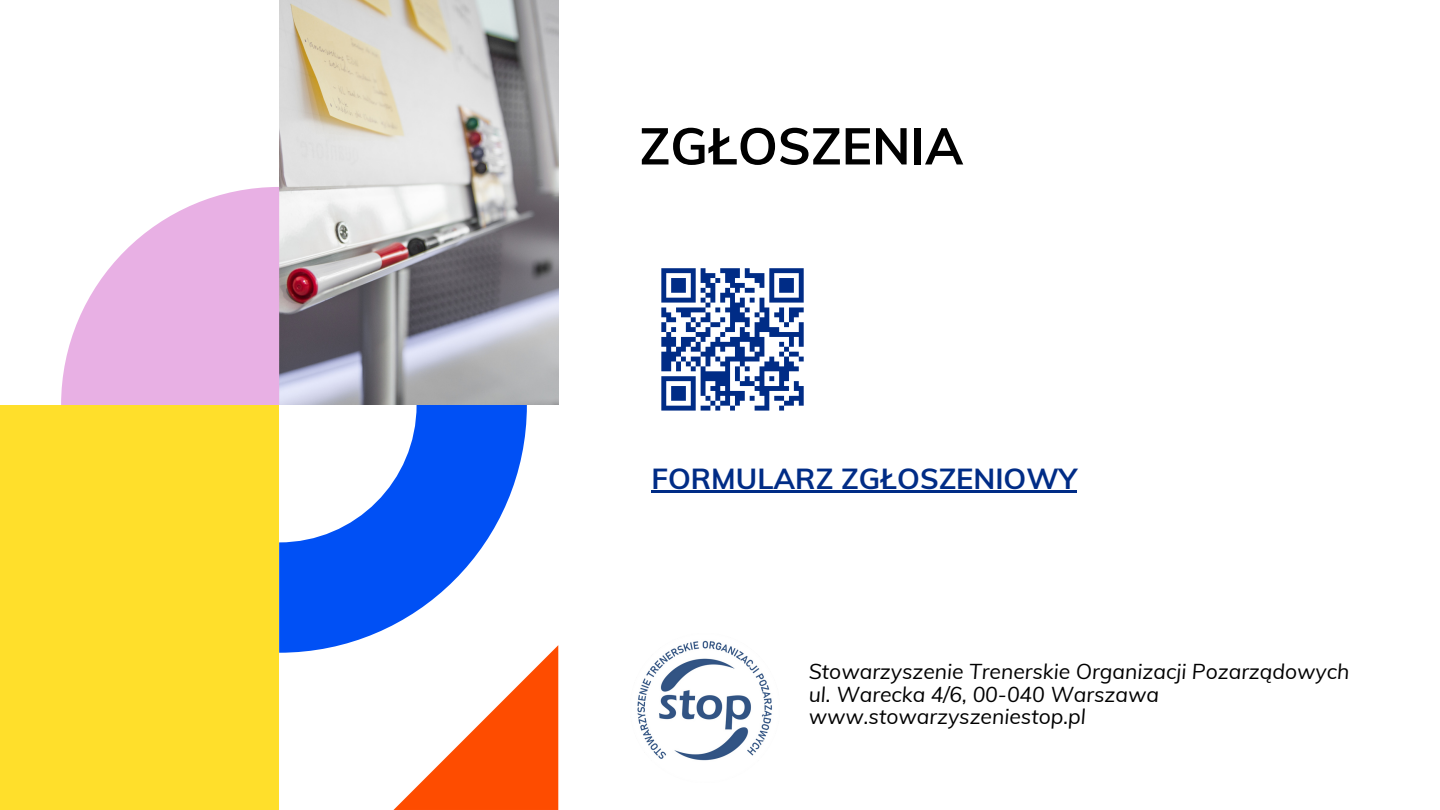
<style>
.page{position:relative;width:1440px;height:810px;background:#fff}
.page>*{position:absolute;margin:0;border:0;box-sizing:border-box;transform-origin:0 0}
.t1{font:700 51px "Muli";color:#000}
.t2{font:700 29px "Muli";color:#002c86}
.t3{font:italic 21.1px "Muli";color:#000}
</style>
<div class="page">
<img style="left:279px;top:0;width:279px;height:405px">
<div style="left:0;top:405px;width:279px;height:405px;background:#ffdf2b"></div>
<svg style="left:279px;top:405px;width:248px;height:248px;fill:#0050f5"></svg>
<svg style="left:61px;top:187px;width:218px;height:218px;fill:#e8b0e4"></svg>
<svg style="left:393px;top:645px;width:165px;height:165px"></svg>
<img style="left:637px;top:640px;width:135px;height:121px">
<svg style="left:661px;top:268px;width:143px;height:143px"></svg>
<hr style="left:652px;top:491px;width:425px;height:2px;background:#002c86">
<p class="t1" style="left:639px;top:113px;width:325px">ZGŁOSZENIA</p>
<p class="t2" style="left:652px;top:460px;width:427px">FORMULARZ ZGŁOSZENIOWY</p>
<p class="t3" style="left:809px;top:658px;width:542px">Stowarzyszenie Trenerskie Organizacji Pozarządowych</p>
<h1 class="t3" style="left:809px;top:680px;width:352px">ul. Warecka 4/6, 00-040 Warszawa</h1>
<p class="t3" style="left:809px;top:703px;width:279px">www.stowarzyszeniestop.pl</p>
</div>
